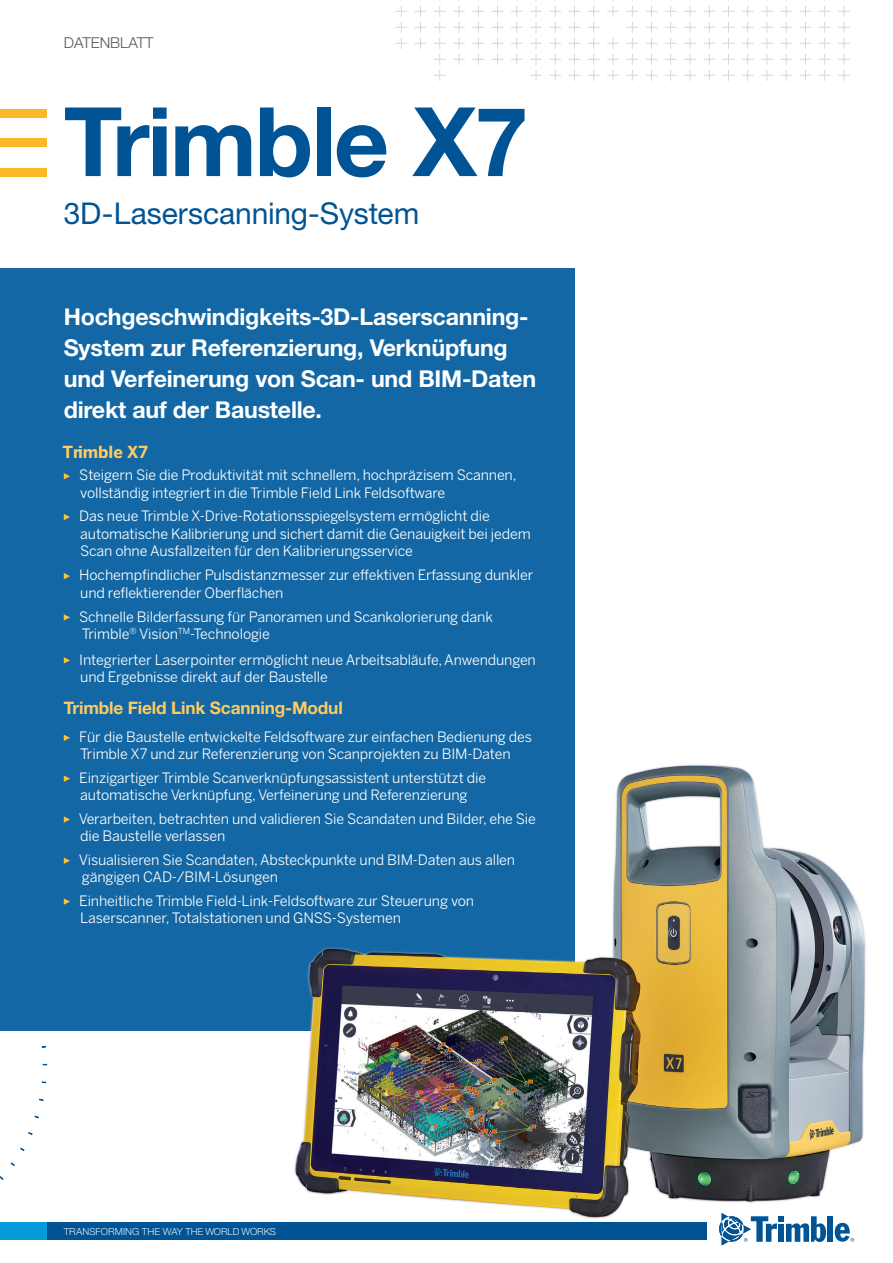
<style>
.page{position:relative;width:893px;height:1263px;background:#fff}
.page>*{position:absolute;margin:0;border:0;box-sizing:border-box;transform-origin:0 0}
.t1{font:700 96px "Helvetica Neue";letter-spacing:-.02em;color:#005495}
.t2{font:30px "Helvetica Neue";letter-spacing:-.005em;color:#005495}
.t3{font:700 23.25px/31px "Helvetica Neue";letter-spacing:-.01em;color:#fff}
.t4{font:700 17.25px "Helvetica Neue";letter-spacing:-.01em;color:#fecb62}
.t5{font:700 16.5px "Benton Sans";color:#fecb62}
.t6{font:300 15px "Helvetica Neue";color:#57585a}
.t7{font:14.25px/17.2px "Benton Sans";letter-spacing:-.01em;color:#fff}
.t8{font:300 9.75px "Helvetica Neue";color:#fff}
</style>
<div class="page">
<div style="left:0;top:1222px;width:47px;height:17px;background:#069ad9"></div>
<div style="left:47px;top:1222px;width:659px;height:17px;background:#005495"></div>
<svg style="left:395px;top:0;width:455px;height:81px"></svg>
<div style="left:0;top:109px;width:47px;height:9px;background:#fcb825"></div>
<div style="left:0;top:139px;width:47px;height:8px;background:#fcb825"></div>
<div style="left:0;top:168px;width:47px;height:8px;background:#fcb825"></div>
<svg style="left:39px;top:1098px;width:5px;height:3px"></svg>
<svg style="left:34px;top:1115px;width:5px;height:4px"></svg>
<svg style="left:20px;top:1147px;width:5px;height:4px"></svg>
<svg style="left:10px;top:1162px;width:5px;height:4px"></svg>
<svg style="left:0;top:1176px;width:4px;height:4px"></svg>
<div style="left:0;top:268px;width:574px;height:762px;background:#1267a4"></div>
<svg style="left:64px;top:473px;width:6px;height:6px"></svg>
<svg style="left:64px;top:514px;width:6px;height:6px"></svg>
<svg style="left:64px;top:735px;width:6px;height:6px"></svg>
<svg style="left:64px;top:775px;width:6px;height:7px"></svg>
<svg style="left:64px;top:816px;width:6px;height:7px"></svg>
<svg style="left:64px;top:857px;width:6px;height:7px"></svg>
<svg style="left:64px;top:898px;width:6px;height:7px"></svg>
<img style="left:225px;top:737px;width:641px;height:506px">
<svg style="left:64px;top:573px;width:6px;height:6px"></svg>
<svg style="left:64px;top:657px;width:6px;height:6px"></svg>
<svg style="left:64px;top:614px;width:6px;height:7px"></svg>
<p class="t6" style="left:64px;top:33px;width:91px">DATENBLATT</p>
<h1 class="t1" style="left:64px;top:82px;width:466px">Trimble X7</h1>
<h2 class="t2" style="left:64px;top:195px;width:357px">3D-Laserscanning-System</h2>
<h3 class="t3" style="left:64px;top:301px;width:474px">Hochgeschwindigkeits-3D-Laserscanning-System zur Referenzierung, Verknüpfung und Verfeinerung von Scan- und BIM-Daten direkt auf der Baustelle.</h3>
<p class="t5" style="left:62px;top:442px;width:87px">Trimble X7</p>
<p class="t7" style="left:79px;top:466px;width:439px">Steigern Sie die Produktivität mit schnellem, hochpräzisem Scannen, vollständig integriert in die Trimble Field Link Feldsoftware</p>
<p class="t7" style="left:79px;top:507px;width:453px">Das neue Trimble X-Drive-Rotationsspiegelsystem ermöglicht die automatische Kalibrierung und sichert damit die Genauigkeit bei jedem<br>Scan ohne Ausfallzeiten für den Kalibrierungsservice</p>
<p class="t7" style="left:79px;top:566px;width:456px">Hochempfindlicher Pulsdistanzmesser zur effektiven Erfassung dunkler und reflektierender Oberflächen</p>
<p class="t7" style="left:79px;top:608px;width:415px">Schnelle Bilderfassung für Panoramen und Scankolorierung dank<br>Trimble<sup>®</sup> Vision<sup>TM</sup>-Technologie</p>
<p class="t7" style="left:79px;top:651px;width:458px">Integrierter Laserpointer ermöglicht neue Arbeitsabläufe, Anwendungen und Ergebnisse direkt auf der Baustelle</p>
<p class="t4" style="left:64px;top:697px;width:280px">Trimble Field Link Scanning-Modul</p>
<p class="t7" style="left:79px;top:728px;width:454px">Für die Baustelle entwickelte Feldsoftware zur einfachen Bedienung des<br>Trimble X7 und zur Referenzierung von Scanprojekten zu BIM-Daten</p>
<p class="t7" style="left:79px;top:769px;width:408px">Einzigartiger Trimble Scanverknüpfungsassistent unterstützt die automatische Verknüpfung, Verfeinerung und Referenzierung</p>
<p class="t7" style="left:79px;top:810px;width:459px">Verarbeiten, betrachten und validieren Sie Scandaten und Bilder, ehe Sie die Baustelle verlassen</p>
<p class="t7" style="left:79px;top:851px;width:438px">Visualisieren Sie Scandaten, Absteckpunkte und BIM-Daten aus allen gängigen CAD-/BIM-Lösungen</p>
<p class="t7" style="left:79px;top:892px;width:396px">Einheitliche Trimble Field-Link-Feldsoftware zur Steuerung von<br>Laserscanner, Totalstationen und GNSS-Systemen</p>
<p class="t8" style="left:64px;top:1225px;width:214px">TRANSFORMING THE WAY THE WORLD WORKS</p>
</div>
